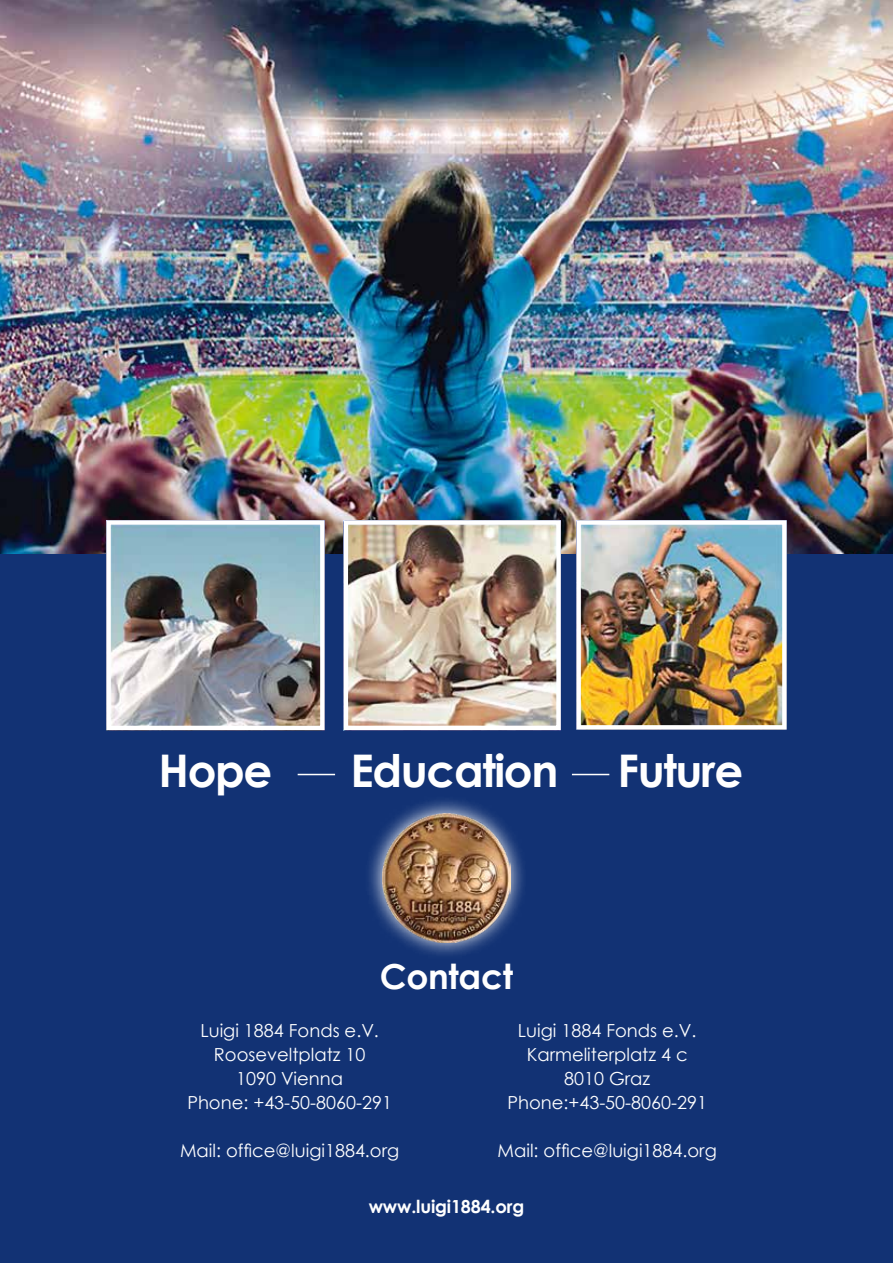
<style>
.page{position:relative;width:893px;height:1263px;background:#123274}
.page>*{position:absolute;margin:0;border:0;box-sizing:border-box;transform-origin:0 0}
.t1{font:700 45px "Century Gothic";letter-spacing:-.03em;color:#fff}
.t2{font:700 34.5px "Century Gothic";letter-spacing:-.01em;color:#fff}
.t3{font:18px/24px "Century Gothic";color:#fff;text-align:center}
.t4{font:700 18px "Century Gothic";letter-spacing:-.01em;color:#fff}
</style>
<div class="page">
<img style="left:0;top:0;width:893px;height:554px">
<img style="left:111px;top:525px;width:209px;height:200px">
<div style="left:106px;top:520px;width:219px;height:210px;border:4px solid #fff"></div>
<img style="left:349px;top:525px;width:207px;height:200px">
<div style="left:344px;top:520px;width:217px;height:210px;border:4px solid #fff"></div>
<img style="left:581px;top:525px;width:201px;height:200px">
<div style="left:576px;top:520px;width:211px;height:210px;border:4px solid #fff"></div>
<hr style="left:298px;top:774px;width:37px;height:1px;background:#fff">
<hr style="left:572px;top:774px;width:37px;height:1px;background:#fff">
<svg style="left:369px;top:800px;width:154px;height:155px"></svg>
<img style="left:382px;top:813px;width:129px;height:129px">
<h1 class="t1" style="left:158px;top:737px;width:115px">Hope</h1>
<h1 class="t1" style="left:350px;top:737px;width:209px">Education</h1>
<h1 class="t1" style="left:618px;top:737px;width:127px">Future</h1>
<h2 class="t2" style="left:380px;top:950px;width:135px">Contact</h2>
<p class="t3" style="left:187px;top:1018px;width:206px">Luigi 1884 Fonds e.V.<br>Rooseveltplatz 10<br>1090 Vienna<br>Phone: +43-50-8060-291</p>
<p class="t3" style="left:180px;top:1138px;width:221px">Mail: office@luigi1884.org</p>
<p class="t3" style="left:507px;top:1018px;width:201px">Luigi 1884 Fonds e.V.<br>Karmeliterplatz 4 c<br>8010 Graz<br>Phone:+43-50-8060-291</p>
<p class="t3" style="left:498px;top:1138px;width:221px">Mail: office@luigi1884.org</p>
<p class="t4" style="left:369px;top:1193px;width:157px">www.luigi1884.org</p>
</div>
